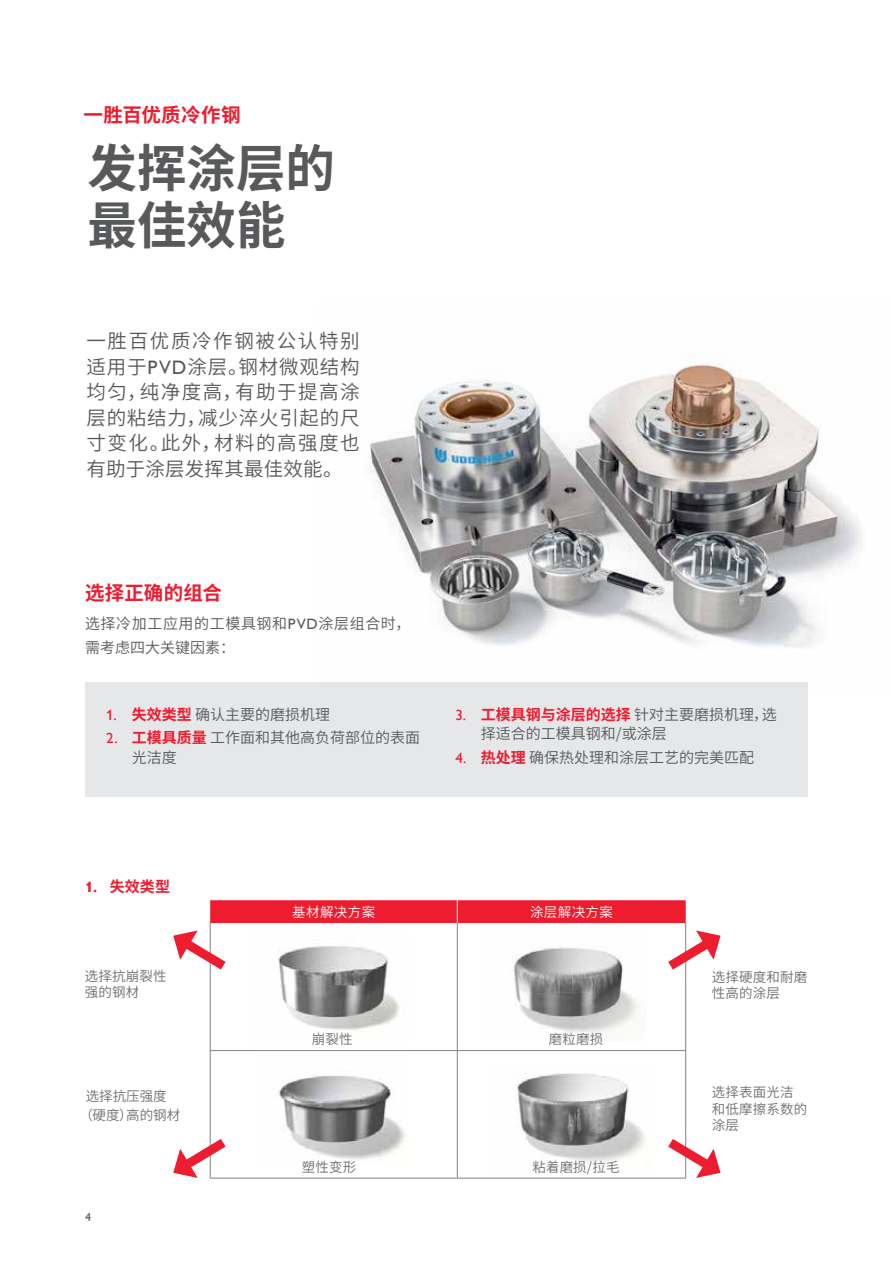
<style>
.page{position:relative;width:893px;height:1263px;background:#fff}
.page>*{position:absolute;margin:0;border:0;box-sizing:border-box;transform-origin:0 0}
.t1{font:700 51px/57px "Source Han Sans CN";color:#58595b}
.t2{font:19.5px/25.5px "Source Han Sans CN";letter-spacing:.04em;color:#58595b;text-align:justify}
.t3{font:700 19.5px "Source Han Sans CN";letter-spacing:.015em;color:#ed1c2f}
.t4{font:15px/19.5px "Source Han Sans CN";color:#58595b}
.t5{font:15px/24px "Source Han Sans CN";letter-spacing:.04em;color:#58595b}
.t6{font:700 15px "Source Han Sans CN";color:#ed1c2f}
.t7{font:13.5px/16.5px "Source Han Sans CN";letter-spacing:.01em;color:#6d6e71}
.t8{font:13.5px "Source Han Sans CN";letter-spacing:.03em;color:#fff}
.t9{font:12px "Assab Gill";color:#58595b}
.s1{font-family:"Assab Gill"}
.s2{font-family:"Assab Gill";color:#ed1c2f}
.s3{font-weight:700;color:#ed1c2f}
</style>
<div class="page">
<img style="left:279px;top:1075px;width:126px;height:85px">
<img style="left:278px;top:946px;width:122px;height:84px">
<img style="left:514px;top:947px;width:124px;height:86px">
<img style="left:515px;top:1073px;width:131px;height:88px">
<hr style="left:210px;top:923px;width:1px;height:127px;background:#808285">
<hr style="left:457px;top:923px;width:1px;height:127px;background:#808285">
<hr style="left:685px;top:923px;width:1px;height:127px;background:#808285">
<hr style="left:210px;top:1050px;width:247px;height:1px;background:#808285">
<hr style="left:210px;top:1051px;width:1px;height:127px;background:#808285">
<hr style="left:457px;top:1050px;width:229px;height:1px;background:#808285">
<hr style="left:457px;top:1051px;width:1px;height:127px;background:#808285">
<hr style="left:685px;top:1051px;width:1px;height:127px;background:#808285">
<hr style="left:210px;top:1178px;width:247px;height:1px;background:#808285">
<hr style="left:457px;top:1178px;width:229px;height:1px;background:#808285">
<div style="left:210px;top:900px;width:476px;height:23px;background:#ed1c2f"></div>
<img style="left:369px;top:362px;width:493px;height:286px">
<div style="left:85px;top:682px;width:723px;height:115px;background:#e6e7e8"></div>
<svg style="left:173px;top:1130px;width:63px;height:49px"></svg>
<svg style="left:658px;top:1130px;width:63px;height:49px"></svg>
<svg style="left:173px;top:929px;width:53px;height:49px"></svg>
<svg style="left:668px;top:929px;width:53px;height:49px"></svg>
<h2 class="t3" style="left:84px;top:104px;width:158px">一胜百优质冷作钢</h2>
<h1 class="t1" style="left:88px;top:141px;width:249px">发挥涂层的最佳效能</h1>
<h2 class="t2" style="left:86px;top:329px;width:275px">一胜百优质冷作钢被公认特别适用于<span class="s1">PVD</span>涂层。钢材微观结构均匀，纯净度高，有助于提高涂层的粘结力，减少淬火引起的尺寸变化。此外，材料的高强度也有助于涂层发挥其最佳效能。</h2>
<h2 class="t3" style="left:85px;top:582px;width:139px">选择正确的组合</h2>
<p class="t5" style="left:85px;top:611px;width:327px">选择冷加工应用的工模具钢和<span class="s1">PVD</span>涂层组合时，需考虑四大关键因素：</p>
<p class="t4" style="left:106px;top:705px;width:225px"><span class="s2">1.</span> <span class="s3">失效类型</span> 确认主要的磨损机理</p>
<p class="t4" style="left:132px;top:728px;width:290px;text-indent:-26px"><span class="s2">2.</span> <span class="s3">工模具质量</span> 工作面和其他高负荷部位的表面光洁度</p>
<p class="t4" style="left:481px;top:705px;width:297px;text-indent:-26px"><span class="s2">3.</span> <span class="s3">工模具钢与涂层的选择</span> 针对主要磨损机理，选择适合的工模具钢和/或涂层</p>
<p class="t4" style="left:455px;top:748px;width:300px"><span class="s2">4.</span> <span class="s3">热处理</span> 确保热处理和涂层工艺的完美匹配</p>
<p class="t6" style="left:85px;top:878px;width:87px"><span class="s1">1.</span> 失效类型</p>
<p class="t8" style="left:292px;top:904px;width:85px">基材解决方案</p>
<p class="t8" style="left:530px;top:904px;width:85px">涂层解决方案</p>
<p class="t7" style="left:85px;top:968px;width:83px">选择抗崩裂性强的钢材</p>
<p class="t7" style="left:712px;top:969px;width:97px">选择硬度和耐磨性高的涂层</p>
<p class="t7" style="left:312px;top:1031px;width:42px">崩裂性</p>
<p class="t7" style="left:549px;top:1031px;width:56px">磨粒磨损</p>
<p class="t7" style="left:80px;top:1086px;width:102px;line-height:19.5px;text-align:center">选择抗压强度<br>（硬度）高的钢材</p>
<p class="t7" style="left:712px;top:1084px;width:97px">选择表面光洁和低摩擦系数的涂层</p>
<p class="t9" style="left:85px;top:1210px;width:7px">4</p>
<p class="t7" style="left:302px;top:1159px;width:56px">塑性变形</p>
<p class="t7" style="left:532px;top:1159px;width:89px">粘着磨损/拉毛</p>
</div>
